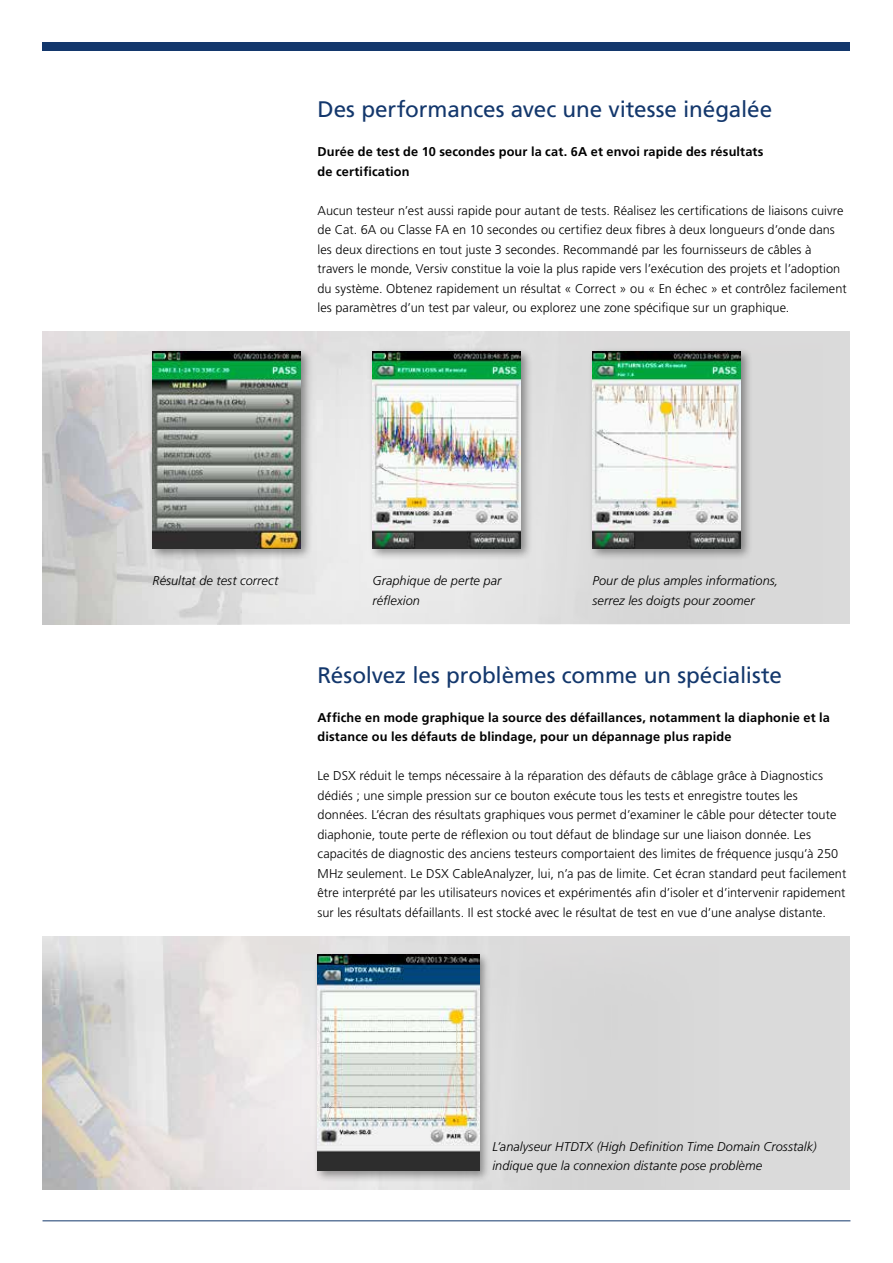
<style>
.page{position:relative;width:893px;height:1263px;background:#fff}
.page>*{position:absolute;margin:0;border:0;box-sizing:border-box;transform-origin:0 0}
.t1{font:22.5px "Frutiger LT Std";letter-spacing:-.005em;color:#13376c}
.t2{font:300 12.75px/19.5px "Frutiger LT Std";letter-spacing:.005em;color:#000}
.t3{font:700 12.75px/19.5px "Frutiger LT Std";letter-spacing:.01em;color:#000}
.t4{font:italic 300 12.75px/19.5px "Frutiger LT Std";letter-spacing:.005em;color:#000}
</style>
<div class="page">
<div style="left:43px;top:43px;width:807px;height:8px;background:#13376c"></div>
<div style="left:43px;top:332px;width:807px;height:292px;background:#dadada"></div>
<img style="left:43px;top:332px;width:473px;height:292px">
<div style="left:368px;top:347px;width:165px;height:214px;background:#000;opacity:.4"></div>
<img style="left:372px;top:351px;width:148px;height:197px">
<div style="left:588px;top:347px;width:165px;height:214px;background:#000;opacity:.4"></div>
<img style="left:592px;top:351px;width:148px;height:197px">
<div style="left:149px;top:347px;width:164px;height:214px;background:#000;opacity:.4"></div>
<img style="left:152px;top:351px;width:148px;height:197px">
<svg style="left:43px;top:936px;width:807px;height:254px;background:#dbdada"></svg>
<div style="left:313px;top:951px;width:179px;height:231px;background:#000;opacity:.4"></div>
<img style="left:317px;top:955px;width:162px;height:215px">
<hr style="left:43px;top:1220px;width:807px;height:1px;background:#13376c">
<h1 class="t1" style="left:317px;top:96px;width:456px">Des performances avec une vitesse inégalée</h1>
<p class="t3" style="left:317px;top:142px;width:447px">Durée de test de 10 secondes pour la cat. 6A et envoi rapide des résultats de certification</p>
<p class="t2" style="left:317px;top:201px;width:531px">Aucun testeur n’est aussi rapide pour autant de tests. Réalisez les certifications de liaisons cuivre de Cat. 6A ou Classe FA en 10 secondes ou certifiez deux fibres à deux longueurs d’onde dans les deux directions en tout juste 3 secondes. Recommandé par les fournisseurs de câbles à travers le monde, Versiv constitue la voie la plus rapide vers l’exécution des projets et l’adoption du système. Obtenez rapidement un résultat « Correct » ou « En échec » et contrôlez facilement les paramètres d’un test par valeur, ou explorez une zone spécifique sur un graphique.</p>
<p class="t4" style="left:152px;top:571px;width:127px">Résultat de test correct</p>
<p class="t4" style="left:372px;top:571px;width:130px">Graphique de perte par réflexion</p>
<p class="t4" style="left:592px;top:571px;width:187px">Pour de plus amples informations, serrez les doigts pour zoomer</p>
<h1 class="t1" style="left:317px;top:661px;width:466px">Résolvez les problèmes comme un spécialiste</h1>
<p class="t3" style="left:317px;top:707px;width:514px">Affiche en mode graphique la source des défaillances, notamment la diaphonie et la distance ou les défauts de blindage, pour un dépannage plus rapide</p>
<p class="t2" style="left:317px;top:766px;width:530px">Le DSX réduit le temps nécessaire à la réparation des défauts de câblage grâce à Diagnostics dédiés ; une simple pression sur ce bouton exécute tous les tests et enregistre toutes les données. L’écran des résultats graphiques vous permet d’examiner le câble pour détecter toute diaphonie, toute perte de réflexion ou tout défaut de blindage sur une liaison donnée. Les capacités de diagnostic des anciens testeurs comportaient des limites de fréquence jusqu’à 250<br>MHz seulement. Le DSX CableAnalyzer, lui, n’a pas de limite. Cet écran standard peut facilement être interprété par les utilisateurs novices et expérimentés afin d’isoler et d’intervenir rapidement sur les résultats défaillants. Il est stocké avec le résultat de test en vue d’une analyse distante.</p>
<p class="t4" style="left:492px;top:1136px;width:326px">L’analyseur HTDTX (High Definition Time Domain Crosstalk) indique que la connexion distante pose problème</p>
</div>
